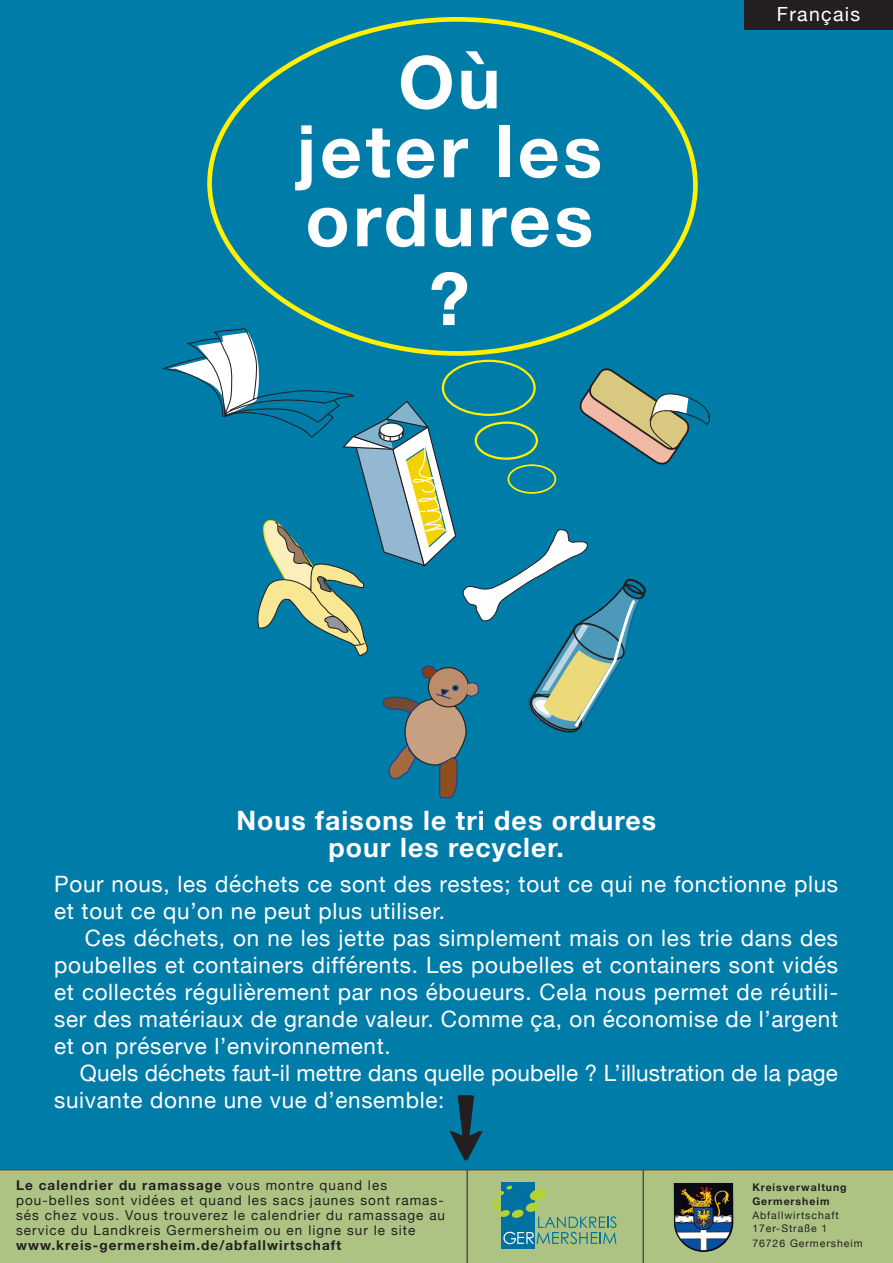
<style>
.page{position:relative;width:893px;height:1263px;background:#fff}
.page>*{position:absolute;margin:0;border:0;box-sizing:border-box;transform-origin:0 0}
.t1{font:700 72.75px "Helvetica Neue";letter-spacing:.05em;color:#fff}
.t2{font:700 26.7px "Helvetica Neue";letter-spacing:.04em;color:#fff}
.t3{font:22.5px/27px "Helvetica Neue";letter-spacing:.03em;color:#fff}
.t4{font:22.5px/27px "Helvetica Neue";letter-spacing:.005em;color:#fff}
.t5{font:19.5px "Helvetica Neue";letter-spacing:.07em;color:#fff}
.t6{font:13.5px/15px "Helvetica Neue";letter-spacing:.08em;color:#231f20}
.t7{font:700 13.5px "Helvetica Neue";letter-spacing:.08em;color:#231f20}
.t8{font:10.5px "Helvetica Neue";letter-spacing:.09em;color:#231f20}
.t9{font:700 10.5px "Helvetica Neue";letter-spacing:.09em;color:#231f20}
.s1{font-weight:700}
</style>
<div class="page">
<div style="left:0;top:0;width:893px;height:1169px;background:#007ca9"></div>
<div style="left:0;top:1169px;width:893px;height:94px;background:#adc383"></div>
<hr style="left:0;top:1169px;width:893px;height:1px;background:#231f20">
<hr style="left:467px;top:1170px;width:1px;height:93px;background:#231f20">
<img style="left:674px;top:1183px;width:44px;height:62px">
<div style="left:502px;top:1182px;width:33px;height:67px;background:#0071a1"></div>
<svg style="left:492px;top:1185px;width:124px;height:59px"></svg>
<hr style="left:643px;top:1170px;width:1px;height:93px;background:#231f20">
<svg style="left:163px;top:327px;width:548px;height:472px"></svg>
<div style="left:744px;top:0;width:149px;height:30px;background:#231f20"></div>
<div style="left:442px;top:360px;width:94px;height:56px;border:2px solid #fff101;border-radius:50%"></div>
<div style="left:475px;top:421px;width:63px;height:39px;border:2px solid #fff101;border-radius:50%"></div>
<div style="left:507px;top:464px;width:49px;height:30px;border:2px solid #fff101;border-radius:50%"></div>
<p class="t1" style="left:398px;top:25px;width:104px">Où</p>
<p class="t1" style="left:296px;top:94px;width:307px">jeter les</p>
<p class="t1" style="left:305px;top:163px;width:289px">ordures</p>
<p class="t1" style="left:429px;top:242px;width:42px">?</p>
<p class="t5" style="left:777px;top:0;width:85px">Français</p>
<p class="t2" style="left:236px;top:799px;width:421px">Nous faisons le tri des ordures</p>
<p class="t2" style="left:328px;top:826px;width:237px">pour les recycler.</p>
<p class="t3" style="left:54px;top:872px;width:785px">Pour nous, les déchets ce sont des restes; tout ce qui ne fonctionne plus et tout ce qu’on ne peut plus utiliser.</p>
<p class="t3" style="left:54px;top:926px;width:785px;text-align:justify;text-indent:31px">Ces déchets, on ne les jette pas simplement mais on les trie dans des poubelles et containers différents. Les poubelles et containers sont vidés et collectés régulièrement par nos éboueurs. Cela nous permet de réutili&shy;ser des matériaux de grande valeur. Comme ça, on économise de l’argent et on préserve l’environnement.</p>
<p class="t4" style="left:54px;top:1061px;width:785px;text-indent:26px">Quels déchets faut-il mettre dans quelle poubelle ? L’illustration de la page suivante donne une vue d’ensemble:</p>
<p class="t6" style="left:16px;top:1178px;width:431px"><span class="s1">Le calendrier du ramassage</span> vous montre quand les pou-belles sont vidées et quand les sacs jaunes sont ramas&shy;sés chez vous. Vous trouverez le calendrier du ramassage au</p>
<p class="t6" style="left:16px;top:1223px;width:401px">service du Landkreis Germersheim ou en ligne sur le site</p>
<p class="t7" style="left:16px;top:1235px;width:327px">www.kreis-germersheim.de/abfallwirtschaft</p>
<p class="t9" style="left:752px;top:1179px;width:96px">Kreisverwaltung</p>
<p class="t9" style="left:752px;top:1193px;width:79px">Germersheim</p>
<p class="t8" style="left:752px;top:1207px;width:88px">Abfallwirtschaft</p>
<p class="t8" style="left:752px;top:1221px;width:77px">17er-Straße 1</p>
<p class="t8" style="left:752px;top:1236px;width:112px">76726 Germersheim</p>
</div>
